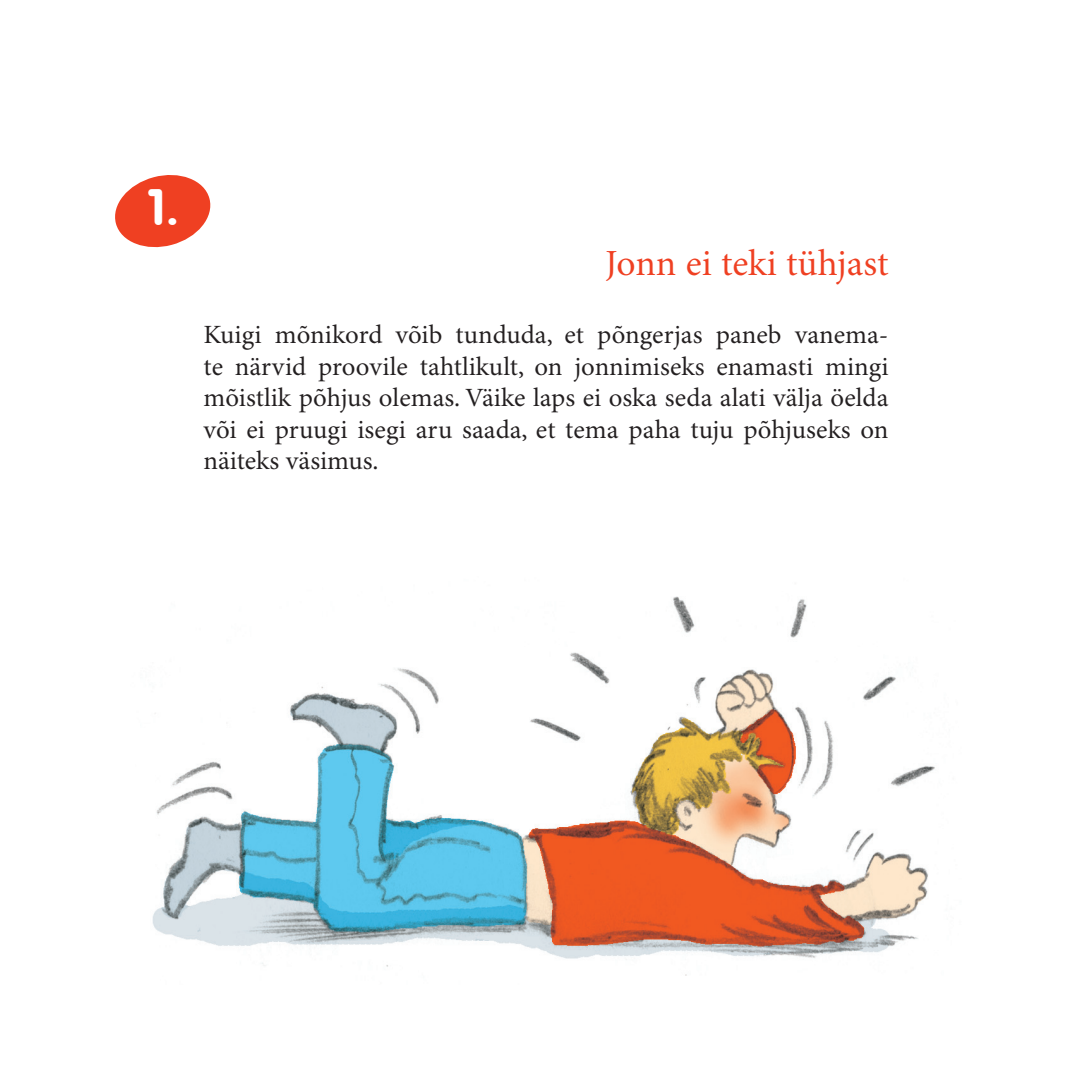
<style>
.page{position:relative;width:1092px;height:1092px;background:#fff}
.page>*{position:absolute;margin:0;border:0;box-sizing:border-box;transform-origin:0 0}
.t1{font:700 49.88px "VAG Rounded";color:#fff}
.t2{font:36.75px "Minion Pro";color:#ef4022}
.t3{font:26.25px/31.5px "Minion Pro";color:#231f20;text-align:justify}
</style>
<div class="page">
<img style="left:152px;top:596px;width:783px;height:380px">
<svg style="left:115px;top:175px;width:96px;height:73px"></svg>
<h1 class="t1" style="left:147px;top:178px;width:33px">1.</h1>
<h2 class="t2" style="left:605px;top:241px;width:285px">Jonn ei teki tühjast</h2>
<p class="t3" style="left:203px;top:320px;width:686px">Kuigi mõnikord võib tunduda, et põngerjas paneb vanema&shy;te närvid proovile tahtlikult, on jonnimiseks enamasti mingi mõistlik põhjus olemas. Väike laps ei oska seda alati välja öelda või ei pruugi isegi aru saada, et tema paha tuju põhjuseks on näiteks väsimus.</p>
</div>
